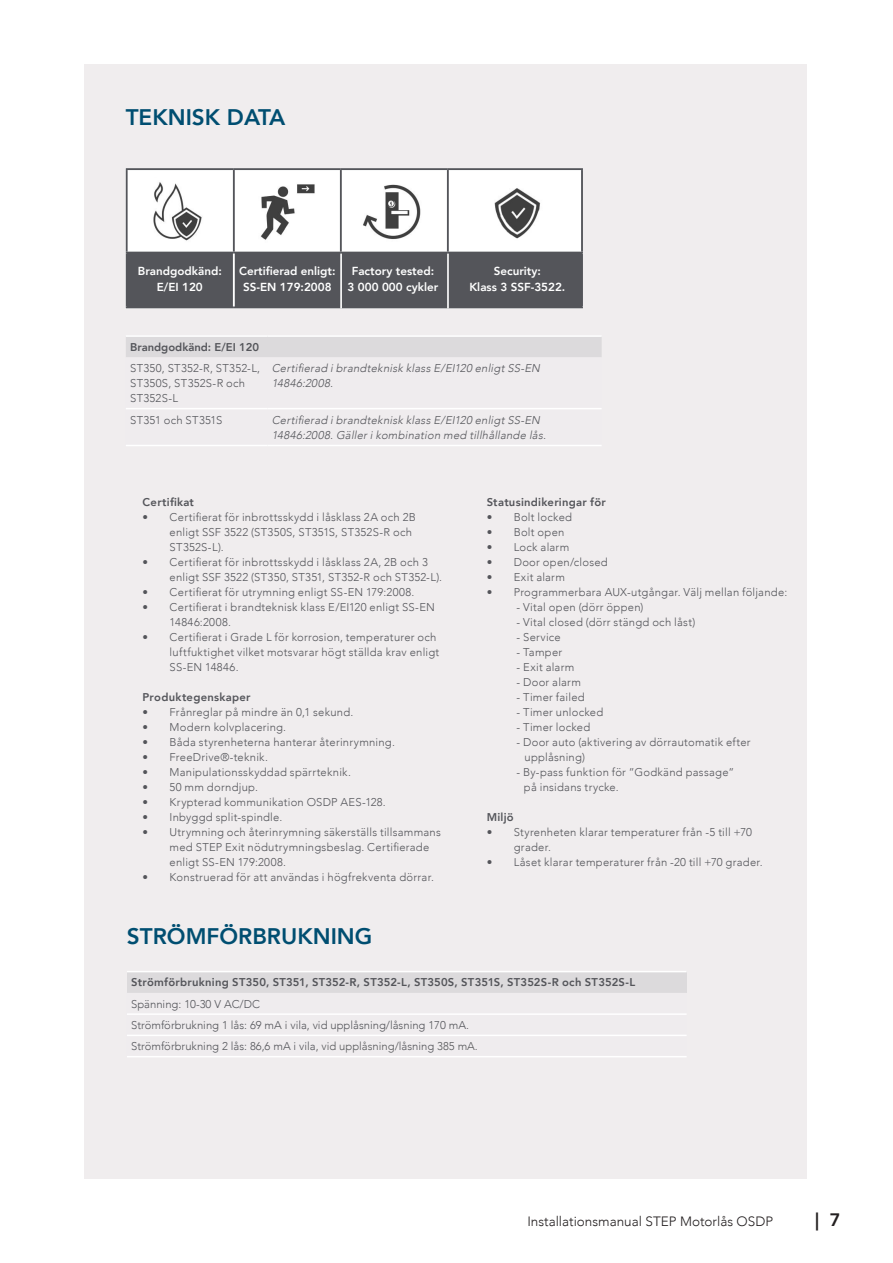
<style>
.page{position:relative;width:893px;height:1263px;background:#fff}
.page>*{position:absolute;margin:0;border:0;box-sizing:border-box;transform-origin:0 0}
.t1{font:800 22.5px "Avenir LT Com";color:#004e71}
.t2{font:800 18px "Avenir LT Com";color:#231f20}
.t3{font:300 13.5px "Avenir LT Com";color:#231f20}
.Bröd_ui{font:800 11.7px/16.4px "Avenir LT Com";color:#fff;text-align:center}
.Tabell_bröd{font:300 11.25px/15px "Avenir LT Com";letter-spacing:.02em;color:#54555a}
.Fakta_bröd{font:300 11.25px/15px "Avenir LT Com";letter-spacing:.02em;color:#54555a}
.Fakta_bröd-2{font:italic 300 11.25px/15px "Avenir LT Com";color:#54555a}
.Tabell_bröd-2{font:300 11.25px "Avenir LT Com";color:#54555a}
.Fakta_bröd-3{font:800 11.25px "Avenir LT Com";letter-spacing:.025em;color:#54555a}
.Tabell_rubrik{font:800 11.25px "Avenir LT Com";color:#54555a}
.s1{color:#57585a}
</style>
<div class="page">
<div style="left:84px;top:64px;width:723px;height:1114px;background:#f0edee"></div>
<div style="left:126px;top:168px;width:457px;height:140px;background:#fff"></div>
<div style="left:128px;top:253px;width:453px;height:53px;background:#54555a"></div>
<hr style="left:126px;top:168px;width:108px;height:2px;background:#54555a">
<hr style="left:126px;top:170px;width:2px;height:82px;background:#54555a">
<hr style="left:234px;top:168px;width:107px;height:2px;background:#54555a">
<hr style="left:233px;top:170px;width:2px;height:82px;background:#54555a">
<hr style="left:341px;top:168px;width:107px;height:2px;background:#54555a">
<hr style="left:340px;top:170px;width:2px;height:82px;background:#54555a">
<hr style="left:448px;top:168px;width:135px;height:2px;background:#54555a">
<hr style="left:447px;top:170px;width:2px;height:82px;background:#54555a">
<hr style="left:581px;top:170px;width:2px;height:82px;background:#54555a">
<hr style="left:126px;top:252px;width:108px;height:1px;background:#54555a">
<hr style="left:126px;top:253px;width:2px;height:53px;background:#54555a">
<hr style="left:234px;top:252px;width:107px;height:1px;background:#54555a">
<hr style="left:341px;top:252px;width:107px;height:1px;background:#54555a">
<hr style="left:126px;top:306px;width:108px;height:2px;background:#54555a">
<hr style="left:234px;top:306px;width:107px;height:2px;background:#54555a">
<hr style="left:341px;top:306px;width:107px;height:2px;background:#54555a">
<hr style="left:233px;top:253px;width:2px;height:53px;background:#fff">
<hr style="left:340px;top:253px;width:2px;height:53px;background:#54555a">
<hr style="left:448px;top:252px;width:135px;height:1px;background:#54555a">
<hr style="left:447px;top:253px;width:2px;height:53px;background:#54555a">
<hr style="left:581px;top:253px;width:2px;height:53px;background:#54555a">
<hr style="left:448px;top:306px;width:135px;height:2px;background:#54555a">
<img style="left:260px;top:184px;width:55px;height:56px">
<img style="left:363px;top:184px;width:58px;height:55px">
<img style="left:153px;top:182px;width:49px;height:59px">
<img style="left:494px;top:188px;width:47px;height:51px">
<hr style="left:447px;top:254px;width:2px;height:54px;background:#fff">
<hr style="left:340px;top:254px;width:2px;height:54px;background:#fff">
<div style="left:127px;top:971px;width:560px;height:22px;background:#dcdadc"></div>
<hr style="left:127px;top:971px;width:560px;height:1px;background:#fff">
<hr style="left:127px;top:1035px;width:560px;height:1px;background:#fff">
<hr style="left:127px;top:1056px;width:560px;height:1px;background:#fff">
<hr style="left:127px;top:1013px;width:560px;height:2px;background:#fff">
<div style="left:126px;top:337px;width:476px;height:20px;background:#dcdadc"></div>
<hr style="left:126px;top:335px;width:141px;height:2px;background:#fff">
<hr style="left:267px;top:335px;width:335px;height:2px;background:#fff">
<hr style="left:126px;top:445px;width:141px;height:1px;background:#fff">
<hr style="left:267px;top:445px;width:335px;height:1px;background:#fff">
<hr style="left:126px;top:408px;width:141px;height:1px;background:#fff">
<hr style="left:267px;top:408px;width:335px;height:1px;background:#fff">
<p class="t1" style="left:126px;top:104px;width:161px">TEKNISK DATA</p>
<p class="Bröd_ui" style="left:138px;top:262px;width:85px">Brandgodkänd:</p>
<p class="Bröd_ui" style="left:157px;top:279px;width:48px">E/EI 120</p>
<p class="Bröd_ui" style="left:239px;top:262px;width:98px">Certifierad enligt:<br>SS-EN 179:2008</p>
<p class="Bröd_ui" style="left:352px;top:262px;width:84px">Factory tested:</p>
<p class="Bröd_ui" style="left:348px;top:279px;width:92px">3 000 000 cykler</p>
<p class="Bröd_ui" style="left:469px;top:262px;width:97px">Security:<br>Klass 3 SSF-3522.</p>
<p class="Tabell_rubrik" style="left:130px;top:340px;width:131px">Brandgodkänd: E/EI 120</p>
<p class="Fakta_bröd" style="left:130px;top:361px;width:132px">ST350, ST352-R, ST352-L,<br>ST350S, ST352S-R och<br>ST352S-L</p>
<p class="Fakta_bröd-2" style="left:272px;top:361px;width:272px">Certifierad ibrandteknisk klass E/EI120 enligtSS-EN<br>14846:2008.</p>
<p class="Fakta_bröd" style="left:130px;top:412px;width:94px">ST351 och ST351S</p>
<p class="Fakta_bröd-2" style="left:272px;top:412px;width:278px">Certifierad ibrandteknisk klass E/EI120 enligtSS-EN<br>14846:2008.Gällerikombination med tillhållande lås.</p>
<p class="Fakta_bröd-3" style="left:143px;top:495px;width:53px">Certifikat</p>
<p class="Tabell_bröd" style="left:170px;top:509px;width:248px;text-indent:-27px">• Certifierat för inbrottsskydd i låsklass 2A och 2B enligt SSF 3522 (ST350S, ST351S, ST352S-R och<br>ST352S-L).</p>
<p class="Tabell_bröd" style="left:170px;top:554px;width:274px;text-indent:-27px">• Certifierat för inbrottsskydd i låsklass 2A, 2B och 3 enligt SSF 3522 (ST350, ST351, ST352-R och ST352-L).</p>
<p class="Tabell_bröd" style="left:143px;top:584px;width:273px">• Certifierat för utrymning enligt SS-EN 179:2008.</p>
<p class="Tabell_bröd" style="left:170px;top:599px;width:267px;text-indent:-27px">• Certifierat i brandteknisk klass E/EI120 enligt SS-EN<br>14846:2008.</p>
<p class="Tabell_bröd" style="left:170px;top:629px;width:271px;text-indent:-27px">• Certifierat i Grade L för korrosion, temperaturer och luftfuktighet vilket motsvarar högt ställda krav enligt<br>SS-EN 14846.</p>
<p class="Fakta_bröd-3" style="left:143px;top:690px;width:109px">Produktegenskaper</p>
<p class="Tabell_bröd" style="left:143px;top:704px;width:212px">• Frånreglar på mindre än 0,1 sekund.</p>
<p class="Tabell_bröd" style="left:143px;top:719px;width:145px">• Modern kolvplacering.</p>
<p class="Tabell_bröd" style="left:143px;top:734px;width:254px">• Båda styrenheterna hanterar återinrymning.</p>
<p class="Tabell_bröd" style="left:143px;top:749px;width:127px">• FreeDrive®-teknik.</p>
<p class="Tabell_bröd" style="left:143px;top:764px;width:210px">• Manipulationsskyddad spärrteknik.</p>
<p class="Tabell_bröd" style="left:143px;top:779px;width:117px">• 50 mm dorndjup.</p>
<p class="Tabell_bröd" style="left:143px;top:794px;width:245px">• Krypterad kommunikation OSDP AES-128.</p>
<p class="Tabell_bröd" style="left:143px;top:809px;width:141px">• Inbyggd split-spindle.</p>
<p class="Tabell_bröd" style="left:170px;top:824px;width:273px;text-indent:-27px">• Utrymning och återinrymning säkerställs tillsammans med STEP Exit nödutrymningsbeslag. Certifierade enligt SS-EN 179:2008.</p>
<p class="Tabell_bröd" style="left:143px;top:869px;width:293px">• Konstruerad för att användas i högfrekventa dörrar.</p>
<p class="Fakta_bröd-3" style="left:487px;top:495px;width:121px">Statusindikeringar för</p>
<p class="Tabell_bröd" style="left:487px;top:509px;width:87px">• Bolt locked</p>
<p class="Tabell_bröd" style="left:487px;top:524px;width:79px">• Bolt open</p>
<p class="Tabell_bröd" style="left:487px;top:539px;width:84px">• Lock alarm</p>
<p class="Tabell_bröd" style="left:487px;top:554px;width:122px">• Door open/closed</p>
<p class="Tabell_bröd" style="left:487px;top:569px;width:80px">• Exit alarm</p>
<p class="Tabell_bröd" style="left:487px;top:584px;width:302px">• Programmerbara AUX-utgångar. Välj mellan följande:</p>
<p class="Fakta_bröd" style="left:517px;top:599px;width:128px">- Vital open (dörr öppen)</p>
<p class="Fakta_bröd" style="left:517px;top:614px;width:180px">- Vital closed (dörr stängd och låst)</p>
<p class="Fakta_bröd" style="left:517px;top:629px;width:46px">- Service</p>
<p class="Fakta_bröd" style="left:517px;top:644px;width:47px">- Tamper</p>
<p class="Fakta_bröd" style="left:517px;top:659px;width:59px">- Exit alarm</p>
<p class="Fakta_bröd" style="left:517px;top:674px;width:66px">- Door alarm</p>
<p class="Fakta_bröd" style="left:517px;top:689px;width:70px">- Timer failed</p>
<p class="Fakta_bröd" style="left:517px;top:704px;width:88px">- Timer unlocked</p>
<p class="Fakta_bröd" style="left:517px;top:719px;width:75px">- Timer locked</p>
<p class="Fakta_bröd" style="left:517px;top:734px;width:236px">- Door auto (aktivering av dörrautomatik efter</p>
<p class="Fakta_bröd" style="left:524px;top:749px;width:62px">upplåsning)</p>
<p class="Fakta_bröd" style="left:517px;top:764px;width:219px">- By-pass funktion för ”Godkänd passage”</p>
<p class="Fakta_bröd" style="left:524px;top:779px;width:96px">på insidans trycke.</p>
<p class="Fakta_bröd-3" style="left:487px;top:810px;width:29px">Miljö</p>
<p class="Tabell_bröd" style="left:514px;top:824px;width:240px;text-indent:-27px">• Styrenheten klarar temperaturer från -5 till +70 grader.</p>
<p class="Tabell_bröd" style="left:487px;top:854px;width:278px">• Låset klarar temperaturer från -20 till +70 grader.</p>
<p class="t1" style="left:127px;top:922px;width:247px">STRÖMFÖRBRUKNING</p>
<p class="Fakta_bröd-3" style="left:131px;top:976px;width:506px">Strömförbrukning ST350, ST351, ST352-R, ST352-L, ST350S, ST351S, ST352S-R och ST352S-L</p>
<p class="Tabell_bröd-2" style="left:131px;top:997px;width:130px">Spänning: 10-30 V AC/DC</p>
<p class="Tabell_bröd-2" style="left:131px;top:1018px;width:339px">Strömförbrukning 1 lås: 69 mA i vila, vid upplåsning/låsning 170 mA.</p>
<p class="Tabell_bröd-2" style="left:131px;top:1040px;width:348px">Strömförbrukning 2 lås: 86,6 mA i vila<span class="s1">, vid upplåsning/</span>låsning <span class="s1">385 mA.</span></p>
<p class="t3" style="left:527px;top:1213px;width:247px">Installationsmanual STEP Motorlås OSDP</p>
<h2 class="t2" style="left:815px;top:1208px;width:27px">| 7</h2>
</div>
